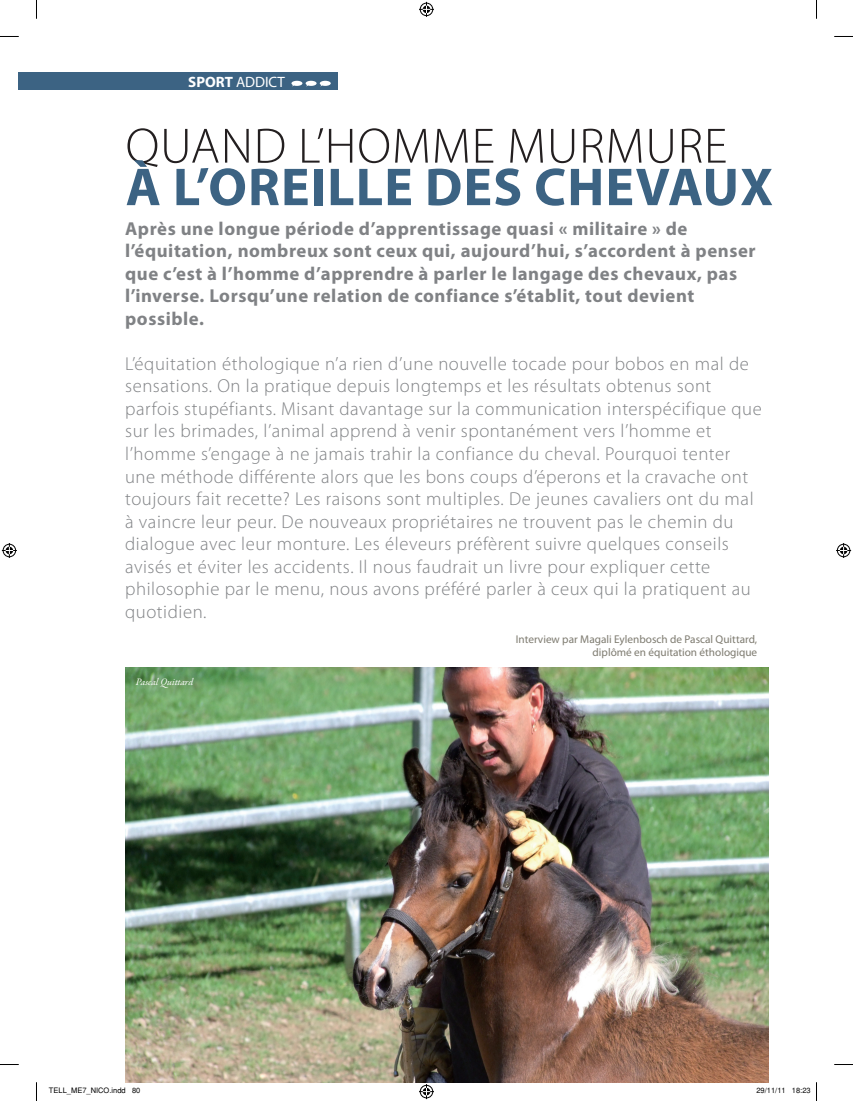
<style>
.page{position:relative;width:853px;height:1101px;background:#fff}
.page>*{position:absolute;margin:0;border:0;box-sizing:border-box;transform-origin:0 0}
.t1{font:700 53.75px "Myriad Pro";color:#3c6383}
.t2{font:300 50px "Myriad Pro";letter-spacing:.02em;color:#231f20}
.t3{font:300 18.75px/22.5px "Myriad Pro";letter-spacing:.03em;color:#808285}
.t4{font:700 18.75px/22.5px "Myriad Pro";letter-spacing:.03em;color:#808285}
.t5{font:15px "Myriad Pro";color:#fff}
.t6{font:700 15px "Myriad Pro";color:#fff}
.t7{font:11.25px/13.5px "Myriad Pro";color:#7e7b70;text-align:right}
.t8{font:italic 10px "Garamond Premr Pro";letter-spacing:-.005em;color:#fff}
.t9{font:7.5px "Helvetica";color:#000}
.s1{font-weight:400}
</style>
<div class="page">
<div style="left:19px;top:72px;width:319px;height:18px;background:#3c6383"></div>
<svg style="left:291px;top:81px;width:40px;height:5px"></svg>
<img style="left:125px;top:667px;width:643px;height:415px">
<svg style="left:0;top:36px;width:19px;height:1px"></svg>
<svg style="left:834px;top:36px;width:18px;height:1px"></svg>
<svg style="left:0;top:1064px;width:19px;height:1px"></svg>
<svg style="left:834px;top:1064px;width:18px;height:1px"></svg>
<svg style="left:36px;top:0;width:1px;height:19px"></svg>
<svg style="left:36px;top:1082px;width:1px;height:18px"></svg>
<svg style="left:816px;top:0;width:1px;height:19px"></svg>
<svg style="left:419px;top:2px;width:15px;height:15px"></svg>
<svg style="left:419px;top:1084px;width:15px;height:15px"></svg>
<svg style="left:2px;top:543px;width:15px;height:15px"></svg>
<svg style="left:836px;top:543px;width:15px;height:15px"></svg>
<svg style="left:816px;top:1082px;width:1px;height:18px"></svg>
<p class="t5" style="left:186px;top:72px;width:100px">sous la louCp Te</p>
<p class="t6" style="left:188px;top:72px;width:57px">SPORT <span class="s1">ADDI</span></p>
<h2 class="t2" style="left:126px;top:116px;width:603px">QUAND L’HOMME MURMURE</h2>
<h1 class="t1" style="left:126px;top:152px;width:182px">À L’OREILLE</h1>
<h1 class="t1" style="left:425px;top:152px;width:214px">DES CHEVAU</h1>
<h1 class="t1" style="left:740px;top:152px;width:34px">X</h1>
<p class="t4" style="left:125px;top:217px;width:632px">Après une longue période d’apprentissage quasi « militaire » de l’équitation, nombreux sont ceux qui, aujourd’hui, s’accordent à penser que c’est à l’homme d’apprendre à parler le langage des chevaux, pas l’inverse. Lorsqu’une relation de confiance s’établit, tout devient possible.</p>
<p class="t3" style="left:125px;top:352px;width:638px">L’équitation éthologique n’a rien d’une nouvelle tocade pour bobos en mal de sensations. On la pratique depuis longtemps et les résultats obtenus sont parfois stupéfiants. Misant davantage sur la communication interspécifique que sur les brimades, l’animal apprend à venir spontanément vers l’homme et l’homme s’engage à ne jamais trahir la confiance du cheval. Pourquoi tenter une méthode différente alors que les bons coups d’éperons et la cravache ont toujours fait recette? Les raisons sont multiples. De jeunes cavaliers ont du mal à vaincre leur peur. De nouveaux propriétaires ne trouvent pas le chemin du dialogue avec leur monture. Les éleveurs préfèrent suivre quelques conseils avisés et éviter les accidents. Il nous faudrait un livre pour expliquer cette philosophie par le menu, nous avons préféré parler à ceux qui la pratiquent au quotidien.</p>
<p class="t8" style="left:136px;top:676px;width:59px">Pascal Quittard</p>
<p class="t7" style="left:515px;top:632px;width:243px">I nterview par Magali Eylenbosch de Pascal Quittard, diplômé en équitation éthologique</p>
<p class="t9" style="left:49px;top:1086px;width:93px">TELL_ME7_NICO.indd 80</p>
<p class="t9" style="left:756px;top:1086px;width:56px">29/11/11 18:23</p>
</div>
